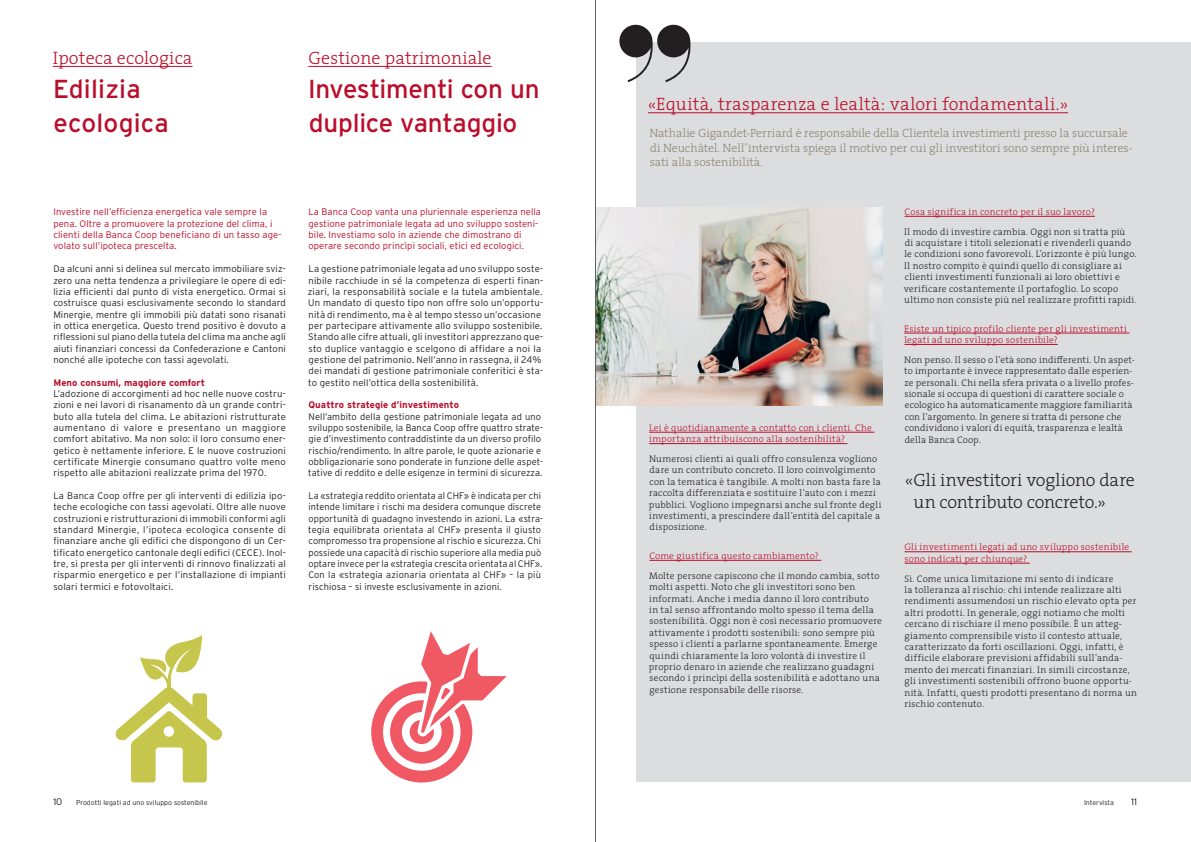
<style>
.page{position:relative;width:1191px;height:842px;background:#fff}
.page>*{position:absolute;margin:0;border:0;box-sizing:border-box;transform-origin:0 0}
.t1{font:26px/34px "Interstate";letter-spacing:-.005em;color:#ba0d2b}
.t2{font:300 18px "The Serif";letter-spacing:.01em;color:#ba0d2b}
.t3{font:300 18px/21.6px "The Serif";letter-spacing:-.015em;color:#231f20}
.t4{font:300 12px/14.4px "The Serif";letter-spacing:-.01em;color:#908574}
.t5{font:300 9.5px/11.3px "Interstate";letter-spacing:.01em;color:#231f20}
.t6{font:300 9.5px/11.4px "The Serif";letter-spacing:.02em;color:#231f20}
.t7{font:300 9.5px/11.3px "Interstate";letter-spacing:.01em;color:#ba0d2b}
.t8{font:300 9.5px/11.4px "The Serif";letter-spacing:.025em;color:#ba0d2b}
.t9{font:700 9.5px "Interstate";letter-spacing:.01em;color:#ba0d2b}
.t10{font:300 7px "Interstate";color:#231f20}
</style>
<div class="page">
<hr style="left:308px;top:66px;width:184px;height:1px;background:#ba0d2b">
<hr style="left:53px;top:66px;width:139px;height:1px;background:#ba0d2b">
<svg style="left:115px;top:635px;width:108px;height:147px"></svg>
<svg style="left:371px;top:631px;width:136px;height:151px"></svg>
<div style="left:636px;top:43px;width:555px;height:739px;background:#dcdddf"></div>
<svg style="left:619px;top:25px;width:73px;height:57px"></svg>
<img style="left:596px;top:207px;width:286px;height:198px">
<hr style="left:649px;top:432px;width:225px;height:1px;background:#ba0d2b">
<hr style="left:649px;top:443px;width:198px;height:1px;background:#ba0d2b">
<hr style="left:649px;top:560px;width:172px;height:1px;background:#ba0d2b">
<hr style="left:648px;top:113px;width:420px;height:1px;background:#ba0d2b">
<hr style="left:904px;top:216px;width:191px;height:1px;background:#ba0d2b">
<hr style="left:904px;top:333px;width:225px;height:1px;background:#ba0d2b">
<hr style="left:904px;top:344px;width:154px;height:1px;background:#ba0d2b">
<hr style="left:904px;top:552px;width:227px;height:1px;background:#ba0d2b">
<hr style="left:904px;top:563px;width:125px;height:1px;background:#ba0d2b">
<hr style="left:595px;top:0;width:1px;height:842px;background:#636366">
<h2 class="t2" style="left:53px;top:43px;width:141px">Ipoteca ecologica</h2>
<h1 class="t1" style="left:53px;top:71px;width:117px">Edilizia ecologica</h1>
<h2 class="t2" style="left:308px;top:43px;width:185px">Gestione patrimoniale</h2>
<h1 class="t1" style="left:308px;top:71px;width:233px">Investimenti con un duplice vantaggio</h1>
<p class="t7" style="left:53px;top:206px;width:230px">Investire nell’efficienza energetica vale sempre la pena. Oltre a promuovere la protezione del clima, i clienti della Banca Coop beneficiano di un tasso age&shy;volato sull’ipoteca prescelta.</p>
<p class="t5" style="left:53px;top:263px;width:234px;text-align:justify">Da alcuni anni si delinea sul mercato immobiliare sviz&shy;zero una netta tendenza a privilegiare le opere di edi&shy;lizia efficienti dal punto di vista energetico. Ormai si costruisce quasi esclusivamente secondo lo standard Minergie, mentre gli immobili più datati sono risanati in ottica energetica. Questo trend positivo è dovuto a riflessioni sul piano della tutela del clima ma anche agli aiuti finanziari concessi da Confederazione e Cantoni nonché alle ipoteche con tassi agevolati.</p>
<p class="t9" style="left:53px;top:377px;width:153px">Meno consumi, maggiore comfort</p>
<p class="t5" style="left:53px;top:388px;width:234px;text-align:justify">L’adozione di accorgimenti ad hoc nelle nuove costru&shy;zioni e nei lavori di risanamento dà un grande contri&shy;buto alla tutela del clima. Le abitazioni ristrutturate aumentano di valore e presentano un maggiore comfort abitativo. Ma non solo: il loro consumo ener&shy;getico è nettamente inferiore. E le nuove costruzioni certificate Minergie consumano quattro volte meno rispetto alle abitazioni realizzate prima del 1970.</p>
<p class="t5" style="left:53px;top:490px;width:234px;text-align:justify">La Banca Coop offre per gli interventi di edilizia ipo&shy;teche ecologiche con tassi agevolati. Oltre alle nuove costruzioni e ristrutturazioni di immobili conformi agli standard Minergie, l’ipoteca ecologica consente di finanziare anche gli edifici che dispongono di un Cer&shy;tificato energetico cantonale degli edifici (CECE). Inol&shy;tre, si presta per gli interventi di rinnovo finalizzati al risparmio energetico e per l’installazione di impianti solari termici e fotovoltaici.</p>
<p class="t7" style="left:308px;top:206px;width:234px">La Banca Coop vanta una pluriennale esperienza nella gestione patrimoniale legata ad uno sviluppo sosteni&shy;bile. Investiamo solo in aziende che dimostrano di operare secondo princìpi sociali, etici ed ecologici.</p>
<p class="t5" style="left:308px;top:263px;width:237px">La gestione patrimoniale legata ad uno sviluppo soste&shy;nibile racchiude in sé la competenza di esperti finan&shy;ziari, la responsabilità sociale e la tutela ambientale.<br>Un mandato di questo tipo non offre solo un’opportu&shy;nità di rendimento, ma è al tempo stesso un’occasione per partecipare attivamente allo sviluppo sostenibile.<br>Stando alle cifre attuali, gli investitori apprezzano que&shy;sto duplice vantaggio e scelgono di affidare a noi la gestione del patrimonio. Nell’anno in rassegna, il 24% dei mandati di gestione patrimoniale conferitici è sta&shy;to gestito nell’ottica della sostenibilità.</p>
<p class="t9" style="left:308px;top:400px;width:152px">Quattro strategie d’investimento</p>
<p class="t5" style="left:308px;top:410px;width:236px">Nell’ambito della gestione patrimoniale legata ad uno sviluppo sostenibile, la Banca Coop offre quattro strate&shy;gie d’investimento contraddistinte da un diverso profilo rischio/rendimento. In altre parole, le quote azionarie e obbligazionarie sono ponderate in funzione delle aspet&shy;tative di reddito e delle esigenze in termini di sicurezza.</p>
<p class="t5" style="left:308px;top:490px;width:236px">La «strategia reddito orientata al CHF» è indicata per chi intende limitare i rischi ma desidera comunque discrete opportunità di guadagno investendo in azioni. La «stra&shy;tegia equilibrata orientata al CHF» presenta il giusto compromesso tra propensione al rischio e sicurezza. Chi possiede una capacità di rischio superiore alla media può optare invece per la «strategia crescita orientata al CHF».<br>Con la «strategia azionaria orientata al CHF» – la più rischiosa – si investe esclusivamente in azioni.</p>
<h2 class="t2" style="left:648px;top:89px;width:422px">«Equità, trasparenza e lealtà: valori fondamentali.»</h2>
<p class="t4" style="left:649px;top:126px;width:485px">Nathalie Gigandet-Perriard è responsabile della Clientela investimenti presso la succursale di Neuchâtel. Nell’intervista spiega il motivo per cui gli investitori sono sempre più interes&shy;sati alla sostenibilità.</p>
<p class="t8" style="left:649px;top:421px;width:224px">Lei è quotidianamente a contatto con i clienti. Che importanza attribuiscono alla sostenibilità?</p>
<p class="t6" style="left:649px;top:453px;width:234px">Numerosi clienti ai quali offro consulenza vogliono dare un contributo concreto. Il loro coinvolgimento con la tematica è tangibile. A molti non basta fare la raccolta differenziata e sostituire l’auto con i mezzi pubblici. Vogliono impegnarsi anche sul fronte degli investimenti, a prescindere dall’entità del capitale a disposizione.</p>
<p class="t8" style="left:649px;top:550px;width:171px">Come giustifica questo cambiamento?</p>
<p class="t6" style="left:649px;top:569px;width:234px">Molte persone capiscono che il mondo cambia, sotto molti aspetti. Noto che gli investitori sono ben informati. Anche i media danno il loro contributo<br>in tal senso affrontando molto spesso il tema della sostenibilità. Oggi non è così necessario promuovere attivamente i prodotti sostenibili: sono sempre più spesso i clienti a parlarne spontaneamente. Emerge quindi chiaramente la loro volontà di investire il proprio denaro in aziende che realizzano guadagni secondo i princìpi della sostenibilità e adottano una gestione responsabile delle risorse.</p>
<p class="t8" style="left:904px;top:206px;width:192px">Cosa significa in concreto per il suo lavoro?</p>
<p class="t6" style="left:903px;top:225px;width:234px">Il modo di investire cambia. Oggi non si tratta più<br>di acquistare i titoli selezionati e rivenderli quando le condizioni sono favorevoli. L’orizzonte è più lungo.<br>Il nostro compito è quindi quello di consigliare ai clienti investimenti funzionali ai loro obiettivi e verificare costantemente il portafoglio. Lo scopo ultimo non consiste più nel realizzare profitti rapidi.</p>
<p class="t8" style="left:904px;top:322px;width:224px">Esiste un tipico profilo cliente per gli investimenti legati ad uno sviluppo sostenibile?</p>
<p class="t6" style="left:904px;top:354px;width:232px">Non penso. Il sesso o l’età sono indifferenti. Un aspet&shy;to importante è invece rappresentato dalle esperien&shy;ze personali. Chi nella sfera privata o a livello profes&shy;sionale si occupa di questioni di carattere sociale o ecologico ha automaticamente maggiore familiarità con l’argomento. In genere si tratta di persone che condividono i valori di equità, trasparenza e lealtà della Banca Coop.</p>
<h2 class="t3" style="left:913px;top:469px;width:223px;text-indent:-9px">«Gli investitori vogliono dare un contributo concreto.»</h2>
<p class="t8" style="left:904px;top:541px;width:226px">Gli investimenti legati ad uno sviluppo sostenibile sono indicati per chiunque?</p>
<p class="t6" style="left:904px;top:572px;width:234px">Sì. Come unica limitazione mi sento di indicare<br>la tolleranza al rischio: chi intende realizzare alti rendimenti assumendosi un rischio elevato opta per altri prodotti. In generale, oggi notiamo che molti cercano di rischiare il meno possibile. È un atteg&shy;giamento comprensibile visto il contesto attuale, caratterizzato da forti oscillazioni. Oggi, infatti, è difficile elaborare previsioni affidabili sull’anda&shy;mento dei mercati finanziari. In simili circostanze, gli investimenti sostenibili offrono buone opportu&shy;nità. Infatti, questi prodotti presentano di norma un rischio contenuto.</p>
<p class="t5" style="left:53px;top:796px;width:11px">10</p>
<p class="t10" style="left:76px;top:799px;width:133px">Prodotti legati ad uno sviluppo sostenibile</p>
<p class="t10" style="left:1084px;top:799px;width:31px">Intervista</p>
<p class="t5" style="left:1131px;top:796px;width:7px">11</p>
</div>
